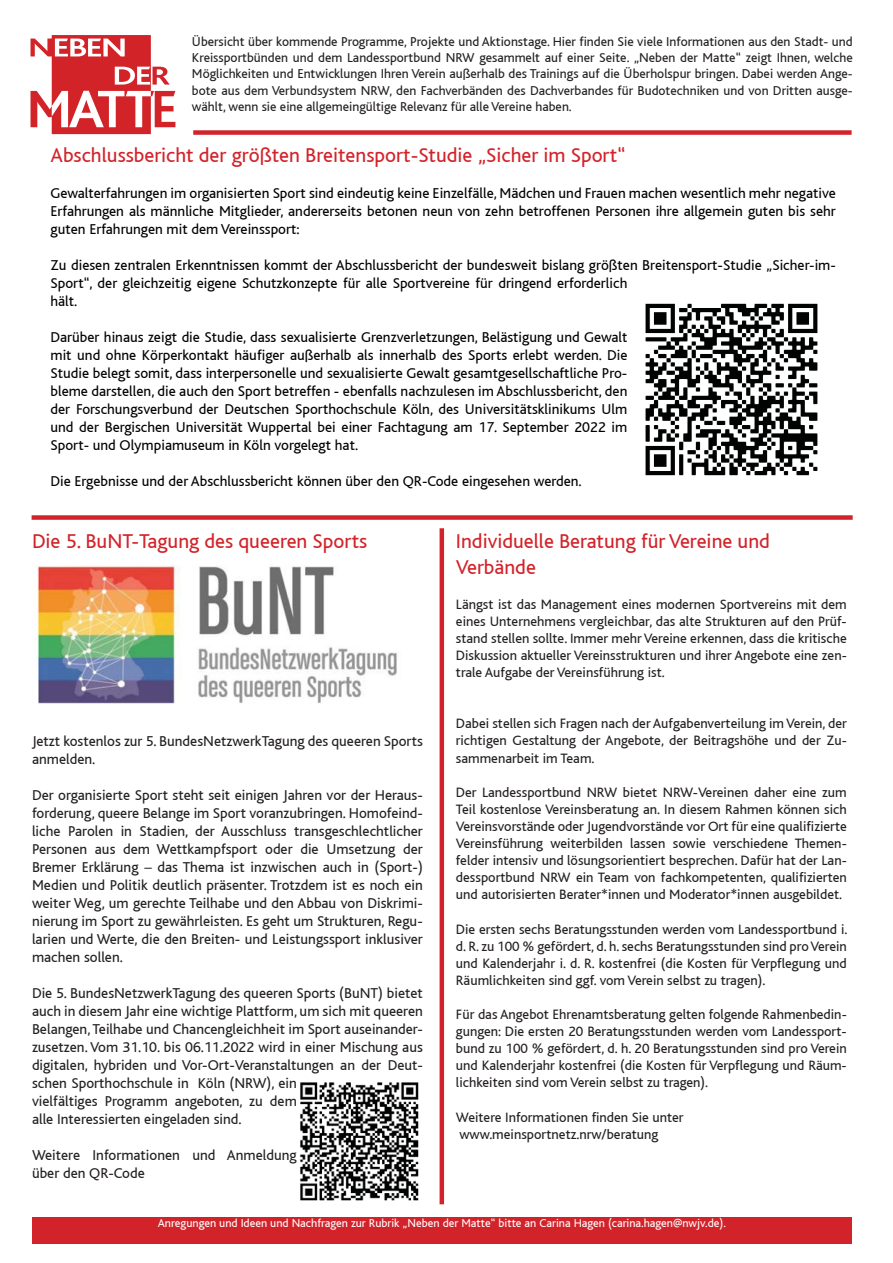
<style>
.page{position:relative;width:893px;height:1263px;background:#fff}
.page>*{position:absolute;margin:0;border:0;box-sizing:border-box;transform-origin:0 0}
.t1{font:21px/25.2px "Bliss";color:#d2232a}
.t2{font:15px/18px "Bliss";color:#000;text-align:justify}
.t3{font:15px/18px "Bliss";color:#231f20}
.t4{font:14.25px/17.1px "Bliss";color:#231f20;text-align:justify}
.t5{font:13.5px/16.2px "Bliss";color:#231f20;text-align:justify}
.t6{font:12px "Bliss";color:#fff}
</style>
<div class="page">
<svg style="left:31px;top:35px;width:144px;height:99px"></svg>
<div style="left:193px;top:130px;width:658px;height:5px;background:#d2232a"></div>
<div style="left:32px;top:515px;width:820px;height:5px;background:#d2232a"></div>
<div style="left:439px;top:528px;width:5px;height:676px;background:#d2232a"></div>
<div style="left:32px;top:1217px;width:819px;height:26px;background:#d2232a"></div>
<img style="left:645px;top:303px;width:173px;height:173px">
<img style="left:36px;top:565px;width:361px;height:139px">
<img style="left:300px;top:1082px;width:119px;height:119px">
<p class="t5" style="left:192px;top:34px;width:662px">Übersicht über kommende Programme, Projekte und Aktionstage. Hier finden Sie viele Informationen aus den Stadt- und Kreissportbünden und dem Landessportbund NRW gesammelt auf einer Seite. „Neben der Matte“ zeigt Ihnen, welche Möglichkeiten und Entwicklungen Ihren Verein außerhalb des Trainings auf die Überholspur bringen. Dabei werden Ange&shy;bote aus dem Verbundsystem NRW, den Fachverbänden des Dachverbandes für Budotechniken und von Dritten ausge&shy;wählt, wenn sie eine allgemeingültige Relevanz für alle Vereine haben.</p>
<h1 class="t1" style="left:50px;top:143px;width:576px">Abschlussbericht der größten Breitensport-Studie „Sicher im Sport“</h1>
<p class="t2" style="left:50px;top:184px;width:786px">Gewalterfahrungen im organisierten Sport sind eindeutig keine Einzelfälle, Mädchen und Frauen machen wesentlich mehr negative Erfahrungen als männliche Mitglieder, andererseits betonen neun von zehn betroffenen Personen ihre allgemein guten bis sehr guten Erfahrungen mit dem Vereinssport:</p>
<p class="t2" style="left:50px;top:256px;width:786px;text-align:left">Zu diesen zentralen Erkenntnissen kommt der Abschlussbericht der bundesweit bislang größten Breitensport-Studie „Sicher-im-<br>Sport“, der gleichzeitig eigene Schutzkonzepte für alle Sportvereine für dringend erforderlich<br>hält.</p>
<p class="t2" style="left:50px;top:328px;width:578px">Darüber hinaus zeigt die Studie, dass sexualisierte Grenzverletzungen, Belästigung und Gewalt mit und ohne Körperkontakt häufiger außerhalb als innerhalb des Sports erlebt werden. Die Studie belegt somit, dass interpersonelle und sexualisierte Gewalt gesamtgesellschaftliche Pro&shy;bleme darstellen, die auch den Sport betreffen - ebenfalls nachzulesen im Abschlussbericht, den der Forschungsverbund der Deutschen Sporthochschule Köln, des Universitätsklinikums Ulm und der Bergischen Universität Wuppertal bei einer Fachtagung am 17. September 2022 im Sport- und Olympiamuseum in Köln vorgelegt hat.</p>
<p class="t2" style="left:50px;top:472px;width:532px">Die Ergebnisse und der Abschlussbericht können über den QR-Code eingesehen werden.</p>
<h1 class="t1" style="left:32px;top:529px;width:337px">Die 5. BuNT-Tagung des queeren Sports</h1>
<p class="t3" style="left:32px;top:733px;width:392px">Jetzt kostenlos zur 5. BundesNetzwerkTagung des queeren Sports anmelden.</p>
<p class="t3" style="left:32px;top:787px;width:392px;text-align:justify">Der organisierte Sport steht seit einigen Jahren vor der Heraus&shy;forderung, queere Belange im Sport voranzubringen. Homofeind&shy;liche Parolen in Stadien, der Ausschluss transgeschlechtlicher Personen aus dem Wettkampfsport oder die Umsetzung der Bremer Erklärung – das Thema ist inzwischen auch in (Sport-)<br>Medien und Politik deutlich präsenter. Trotzdem ist es noch ein weiter Weg, um gerechte Teilhabe und den Abbau von Diskrimi&shy;nierung im Sport zu gewährleisten. Es geht um Strukturen, Regu&shy;larien und Werte, die den Breiten- und Leistungssport inklusiver machen sollen.</p>
<p class="t3" style="left:32px;top:985px;width:392px">Die 5. BundesNetzwerkTagung des queeren Sports (BuNT) bietet auch in diesem Jahr eine wichtige Plattform, um sich mit queeren Belangen, Teilhabe und Chancengleichheit im Sport auseinander&shy;zusetzen. Vom 31.10. bis 06.11.2022 wird in einer Mischung aus digitalen, hybriden und Vor-Ort-Veranstaltungen an der Deut&shy;schen Sporthochschule in Köln (NRW), ein<br>vielfältiges Programm angeboten, zu dem<br>alle Interessierten eingeladen sind.</p>
<p class="t3" style="left:32px;top:1147px;width:266px">Weitere Informationen und Anmeldung über den QR-Code</p>
<h1 class="t1" style="left:456px;top:529px;width:315px">Individuelle Beratung für Vereine und<br>Verbände</h1>
<p class="t4" style="left:456px;top:596px;width:392px">Längst ist das Management eines modernen Sportvereins mit dem eines Unternehmens vergleichbar, das alte Strukturen auf den Prüf&shy;stand stellen sollte. Immer mehr Vereine erkennen, dass die kritische Diskussion aktueller Vereinsstrukturen und ihrer Angebote eine zen&shy;trale Aufgabe der Vereinsführung ist.</p>
<p class="t4" style="left:456px;top:715px;width:392px">Dabei stellen sich Fragen nach der Aufgabenverteilung im Verein, der richtigen Gestaltung der Angebote, der Beitragshöhe und der Zu&shy;sammenarbeit im Team.</p>
<p class="t4" style="left:456px;top:784px;width:392px">Der Landessportbund NRW bietet NRW-Vereinen daher eine zum Teil kostenlose Vereinsberatung an. In diesem Rahmen können sich Vereinsvorstände oder Jugendvorstände vor Ort für eine qualifizierte Vereinsführung weiterbilden lassen sowie verschiedene Themen&shy;felder intensiv und lösungsorientiert besprechen. Dafür hat der Lan&shy;dessportbund NRW ein Team von fachkompetenten, qualifizierten und autorisierten Berater*innen und Moderator*innen ausgebildet.</p>
<p class="t4" style="left:456px;top:921px;width:393px">Die ersten sechs Beratungsstunden werden vom Landessportbund i. d. R. zu 100 % gefördert, d. h. sechs Beratungsstunden sind pro Verein und Kalenderjahr i. d. R. kostenfrei (die Kosten für Verpflegung und Räumlichkeiten sind ggf. vom Verein selbst zu tragen).</p>
<p class="t4" style="left:456px;top:1006px;width:392px">Für das Angebot Ehrenamtsberatung gelten folgende Rahmenbedin&shy;gungen: Die ersten 20 Beratungsstunden werden vom Landessport&shy;bund zu 100 % gefördert, d. h. 20 Beratungsstunden sind pro Verein und Kalenderjahr kostenfrei (die Kosten für Verpflegung und Räum&shy;lichkeiten sind vom Verein selbst zu tragen).</p>
<p class="t4" style="left:456px;top:1109px;width:229px">Weitere Informationen finden Sie unter www.meinsportnetz.nrw/beratung</p>
<p class="t6" style="left:158px;top:1217px;width:569px">Anregungen und Ideen und Nachfragen zur Rubrik „Neben der Matte“ bitte an Carina Hagen (carina.hagen@nwjv.de).</p>
</div>
